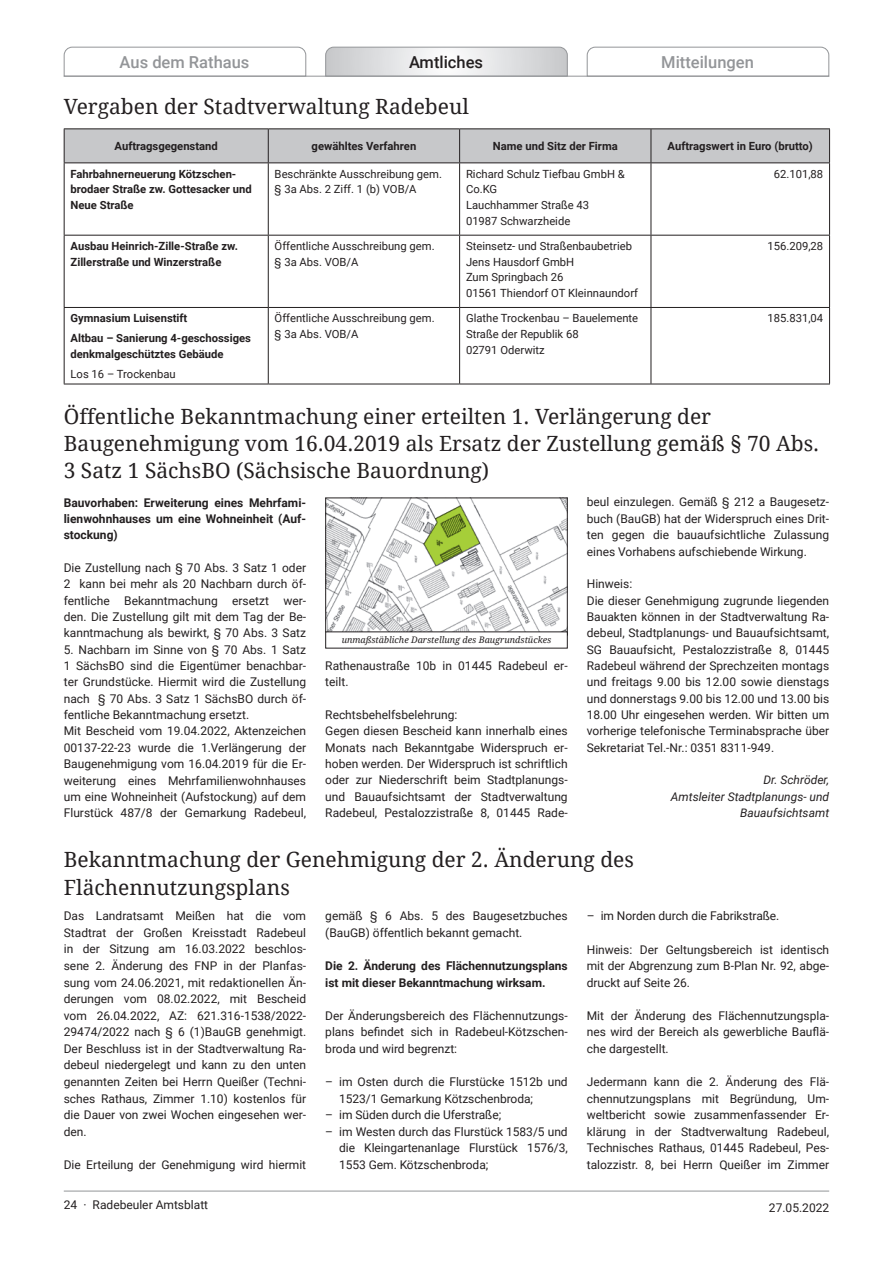
<style>
.page{position:relative;width:893px;height:1263px;background:#fff}
.page>*{position:absolute;margin:0;border:0;box-sizing:border-box;transform-origin:0 0}
.t1{font:21px/27px "Droid Serif";color:#231f20}
.t2{font:500 16.5px "Roboto";color:#939598}
.t3{font:500 16.5px "Roboto";color:#231f20}
.t4{font:12px/16.4px "Roboto";color:#231f20;text-align:justify}
.t5{font:700 12px/16.4px "Roboto";color:#231f20}
.t6{font:italic 12px/16.4px "Roboto";color:#231f20;text-align:right}
.t7{font:11.25px/15.8px "Roboto";color:#231f20}
.t8{font:700 11.25px/15.8px "Roboto";color:#231f20}
.t9{font:italic 9px "Droid Serif";color:#231f20}
</style>
<div class="page">
<svg style="left:63px;top:46px;width:244px;height:31px"></svg>
<svg style="left:325px;top:46px;width:243px;height:30px"></svg>
<svg style="left:586px;top:46px;width:244px;height:31px"></svg>
<hr style="left:64px;top:76px;width:765px;height:1px;background:#939598">
<hr style="left:64px;top:1191px;width:765px;height:1px;background:#939598">
<div style="left:65px;top:129px;width:764px;height:33px;background:#c7c8ca"></div>
<hr style="left:64px;top:128px;width:204px;height:1px;background:#231f20">
<hr style="left:268px;top:128px;width:192px;height:1px;background:#231f20">
<hr style="left:268px;top:129px;width:1px;height:33px;background:#231f20">
<hr style="left:460px;top:128px;width:191px;height:1px;background:#231f20">
<hr style="left:459px;top:129px;width:1px;height:33px;background:#231f20">
<hr style="left:651px;top:128px;width:179px;height:1px;background:#231f20">
<hr style="left:651px;top:129px;width:1px;height:33px;background:#231f20">
<hr style="left:459px;top:163px;width:1px;height:72px;background:#231f20">
<hr style="left:651px;top:163px;width:1px;height:72px;background:#231f20">
<hr style="left:268px;top:236px;width:1px;height:71px;background:#231f20">
<hr style="left:459px;top:236px;width:1px;height:71px;background:#231f20">
<hr style="left:651px;top:236px;width:1px;height:71px;background:#231f20">
<hr style="left:268px;top:308px;width:1px;height:76px;background:#231f20">
<hr style="left:459px;top:308px;width:1px;height:76px;background:#231f20">
<hr style="left:651px;top:308px;width:1px;height:76px;background:#231f20">
<hr style="left:268px;top:162px;width:192px;height:1px;background:#231f20">
<hr style="left:460px;top:162px;width:191px;height:1px;background:#231f20">
<hr style="left:651px;top:162px;width:179px;height:1px;background:#231f20">
<hr style="left:268px;top:235px;width:192px;height:1px;background:#231f20">
<hr style="left:460px;top:235px;width:191px;height:1px;background:#231f20">
<hr style="left:651px;top:235px;width:179px;height:1px;background:#231f20">
<hr style="left:268px;top:307px;width:192px;height:1px;background:#231f20">
<hr style="left:460px;top:307px;width:191px;height:1px;background:#231f20">
<hr style="left:651px;top:307px;width:179px;height:1px;background:#231f20">
<hr style="left:268px;top:384px;width:192px;height:1px;background:#231f20">
<hr style="left:460px;top:384px;width:191px;height:1px;background:#231f20">
<hr style="left:651px;top:384px;width:179px;height:1px;background:#231f20">
<hr style="left:64px;top:129px;width:1px;height:33px;background:#231f20">
<hr style="left:829px;top:129px;width:1px;height:33px;background:#231f20">
<hr style="left:829px;top:163px;width:1px;height:72px;background:#231f20">
<hr style="left:64px;top:236px;width:1px;height:71px;background:#231f20">
<hr style="left:829px;top:236px;width:1px;height:71px;background:#231f20">
<hr style="left:64px;top:308px;width:1px;height:76px;background:#231f20">
<hr style="left:829px;top:308px;width:1px;height:76px;background:#231f20">
<hr style="left:64px;top:162px;width:204px;height:1px;background:#231f20">
<hr style="left:64px;top:163px;width:1px;height:72px;background:#231f20">
<hr style="left:268px;top:163px;width:1px;height:72px;background:#231f20">
<hr style="left:64px;top:235px;width:204px;height:1px;background:#231f20">
<hr style="left:64px;top:307px;width:204px;height:1px;background:#231f20">
<hr style="left:64px;top:384px;width:204px;height:1px;background:#231f20">
<img style="left:327px;top:499px;width:239px;height:132px">
<svg style="left:424px;top:506px;width:56px;height:60px"></svg>
<div style="left:325px;top:497px;width:243px;height:138px;border:1px solid #231f20"></div>
<div style="left:326px;top:632px;width:241px;height:16px;background:#fff"></div>
<h2 class="t2" style="left:120px;top:50px;width:131px">Aus dem Rathaus</h2>
<h2 class="t3" style="left:409px;top:50px;width:76px">Amtliches</h2>
<h2 class="t2" style="left:661px;top:50px;width:94px">Mitteilungen</h2>
<h1 class="t1" style="left:64px;top:92px;width:407px">Vergaben der Stadtverwaltung Radebeul</h1>
<p class="t8" style="left:115px;top:138px;width:105px">Auftragsgegenstand</p>
<p class="t8" style="left:312px;top:138px;width:106px">gewähltes Verfahren</p>
<p class="t8" style="left:493px;top:138px;width:126px">Name und Sitz der Firma</p>
<p class="t8" style="left:668px;top:138px;width:147px">Auftragswert in Euro (brutto)</p>
<p class="t8" style="left:71px;top:165px;width:183px">Fahrbahnerneuerung Kötzschen&shy;brodaer Straße zw. Gottesacker und<br>Neue Straße</p>
<p class="t7" style="left:275px;top:165px;width:169px">Beschränkte Ausschreibung gem. § 3a Abs. 2 Ziff. 1 (b) VOB/A</p>
<p class="t7" style="left:466px;top:165px;width:160px">Richard Schulz Tiefbau GmbH &amp;<br>Co.KG<br>Lauchhammer Straße 43<br>01987 Schwarzheide</p>
<p class="t7" style="left:774px;top:165px;width:51px">62.101,88</p>
<p class="t8" style="left:71px;top:238px;width:169px">Ausbau Heinrich-Zille-Straße zw.<br>Zillerstraße und Winzerstraße</p>
<p class="t7" style="left:275px;top:238px;width:162px">Öffentliche Ausschreibung gem. § 3a Abs. VOB/A</p>
<p class="t7" style="left:466px;top:238px;width:174px">Steinsetz- und Straßenbaubetrieb<br>Jens Hausdorf GmbH<br>Zum Springbach 26<br>01561 Thiendorf OT Kleinnaundorf</p>
<p class="t7" style="left:767px;top:238px;width:57px">156.209,28</p>
<p class="t8" style="left:71px;top:308px;width:182px;line-height:20px">Gymnasium Luisenstift<br>Altbau – Sanierung 4-geschossiges</p>
<p class="t8" style="left:71px;top:346px;width:155px">denkmalgeschütztes Gebäude</p>
<p class="t7" style="left:71px;top:366px;width:107px">Los 16 – Trockenbau</p>
<p class="t7" style="left:275px;top:310px;width:162px">Öffentliche Ausschreibung gem. § 3a Abs. VOB/A</p>
<p class="t7" style="left:466px;top:310px;width:174px">Glathe Trockenbau – Bauelemente<br>Straße der Republik 68<br>02791 Oderwitz</p>
<p class="t7" style="left:767px;top:310px;width:57px">185.831,04</p>
<h1 class="t1" style="left:64px;top:402px;width:757px">Öffentliche Bekanntmachung einer erteilten 1. Verlängerung der<br>Baugenehmigung vom 16.04.2019 als Ersatz der Zustellung gemäß § 70 Abs.<br>3 Satz 1 SächsBO (Sächsische Bauordnung)</h1>
<p class="t5" style="left:64px;top:494px;width:244px;text-align:justify">Bauvorhaben: Erweiterung eines Mehrfami&shy;lienwohnhauses um eine Wohneinheit (Auf&shy;stockung)</p>
<p class="t4" style="left:64px;top:559px;width:244px">Die Zustellung nach § 70 Abs. 3 Satz 1 oder 2 kann bei mehr als 20 Nachbarn durch öf&shy;fentliche Bekanntmachung ersetzt wer&shy;den. Die Zustellung gilt mit dem Tag der Be&shy;kanntmachung als bewirkt, § 70 Abs. 3 Satz</p>
<p class="t4" style="left:64px;top:641px;width:244px;text-align:left">5. Nachbarn im Sinne von § 70 Abs. 1 Satz 1 SächsBO sind die Eigentümer benachbar&shy;ter Grundstücke. Hiermit wird die Zustellung nach § 70 Abs. 3 Satz 1 SächsBO durch öf&shy;fentliche Bekanntmachung ersetzt.<br>Mit Bescheid vom 19.04.2022, Aktenzeichen 00137-22-23 wurde die 1.Verlängerung der Baugenehmigung vom 16.04.2019 für die Er&shy;weiterung eines Mehrfamilienwohnhauses um eine Wohneinheit (Aufstockung) auf dem Flurstück 487/8 der Gemarkung Radebeul,</p>
<p class="t4" style="left:587px;top:494px;width:244px">beul einzulegen. Gemäß § 212 a Baugesetz&shy;buch (BauGB) hat der Widerspruch eines Drit&shy;ten gegen die bauaufsichtliche Zulassung eines Vorhabens aufschiebende Wirkung.</p>
<p class="t4" style="left:587px;top:575px;width:244px;text-align:left">Hinweis:<br>Die dieser Genehmigung zugrunde liegenden Bauakten können in der Stadtverwaltung Ra&shy;debeul, Stadtplanungs- und Bauaufsichtsamt, SG Bauaufsicht, Pestalozzistraße 8, 01445<br>Radebeul während der Sprechzeiten montags und freitags 9.00 bis 12.00 sowie dienstags und donnerstags 9.00 bis 12.00 und 13.00 bis 18.00 Uhr eingesehen werden. Wir bitten um vorherige telefonische Terminabsprache über Sekretariat Tel.-Nr.: 0351 8311-949.</p>
<p class="t6" style="left:671px;top:771px;width:160px">Dr. Schröder,<br>Amtsleiter Stadtplanungs- und<br>Bauaufsichtsamt</p>
<p class="t9" style="left:342px;top:634px;width:211px">unmaßstäbliche Darstellung des Baugrundstückes</p>
<p class="t4" style="left:325px;top:657px;width:244px">Rathenaustraße 10b in 01445 Radebeul er&shy;teilt.</p>
<p class="t4" style="left:325px;top:706px;width:244px;text-align:left">Rechtsbehelfsbelehrung:<br>Gegen diesen Bescheid kann innerhalb eines Monats nach Bekanntgabe Widerspruch er&shy;hoben werden. Der Widerspruch ist schriftlich oder zur Niederschrift beim Stadtplanungs&shy;und Bauaufsichtsamt der Stadtverwaltung Radebeul, Pestalozzistraße 8, 01445 Rade-</p>
<h1 class="t1" style="left:64px;top:844px;width:572px;line-height:28.7px">Bekanntmachung der Genehmigung der 2. Änderung des<br>Flächennutzungsplans</h1>
<p class="t4" style="left:64px;top:907px;width:244px">Das Landratsamt Meißen hat die vom Stadtrat der Großen Kreisstadt Radebeul in der Sitzung am 16.03.2022 beschlos&shy;sene 2. Änderung des FNP in der Planfas&shy;sung vom 24.06.2021, mit redaktionellen Än&shy;derungen vom 08.02.2022, mit Bescheid vom 26.04.2022, AZ: 621.316-1538/2022- 29474/2022 nach § 6 (1)BauGB genehmigt.<br>Der Beschluss ist in der Stadtverwaltung Ra&shy;debeul niedergelegt und kann zu den unten genannten Zeiten bei Herrn Queißer (Techni&shy;sches Rathaus, Zimmer 1.10) kostenlos für die Dauer von zwei Wochen eingesehen wer&shy;den.</p>
<p class="t4" style="left:64px;top:1156px;width:244px">Die Erteilung der Genehmigung wird hiermit</p>
<p class="t4" style="left:587px;top:907px;width:194px">– im Norden durch die Fabrikstraße.</p>
<p class="t4" style="left:587px;top:940px;width:244px">Hinweis: Der Geltungsbereich ist identisch mit der Abgrenzung zum B-Plan Nr. 92, abge&shy;druckt auf Seite 26.</p>
<p class="t4" style="left:587px;top:1007px;width:244px">Mit der Änderung des Flächennutzungspla&shy;nes wird der Bereich als gewerbliche Bauflä&shy;che dargestellt.</p>
<p class="t4" style="left:587px;top:1073px;width:244px">Jedermann kann die 2. Änderung des Flä&shy;chennutzungsplans mit Begründung, Um&shy;weltbericht sowie zusammenfassender Er&shy;klärung in der Stadtverwaltung Radebeul, Technisches Rathaus, 01445 Radebeul, Pes&shy;talozzistr. 8, bei Herrn Queißer im Zimmer</p>
<p class="t4" style="left:325px;top:907px;width:244px">gemäß § 6 Abs. 5 des Baugesetzbuches (BauGB) öffentlich bekannt gemacht.</p>
<p class="t5" style="left:325px;top:957px;width:244px">Die 2. Änderung des Flächennutzungsplans ist mit dieser Bekanntmachung wirksam.</p>
<p class="t4" style="left:325px;top:1007px;width:244px">Der Änderungsbereich des Flächennutzungs&shy;plans befindet sich in Radebeul-Kötzschen&shy;broda und wird begrenzt:</p>
<p class="t4" style="left:339px;top:1073px;width:230px;text-indent:-14px">– im Osten durch die Flurstücke 1512b und<br>1523/1 Gemarkung Kötzschenbroda;</p>
<p class="t4" style="left:325px;top:1106px;width:177px">– im Süden durch die Uferstraße;</p>
<p class="t4" style="left:339px;top:1123px;width:230px;text-indent:-14px">– im Westen durch das Flurstück 1583/5 und die Kleingartenanlage Flurstück 1576/3, 1553 Gem. Kötzschenbroda;</p>
<p class="t4" style="left:64px;top:1196px;width:146px">24 · Radebeuler Amtsblatt</p>
<p class="t4" style="left:769px;top:1199px;width:62px">27.05.2022</p>
</div>
